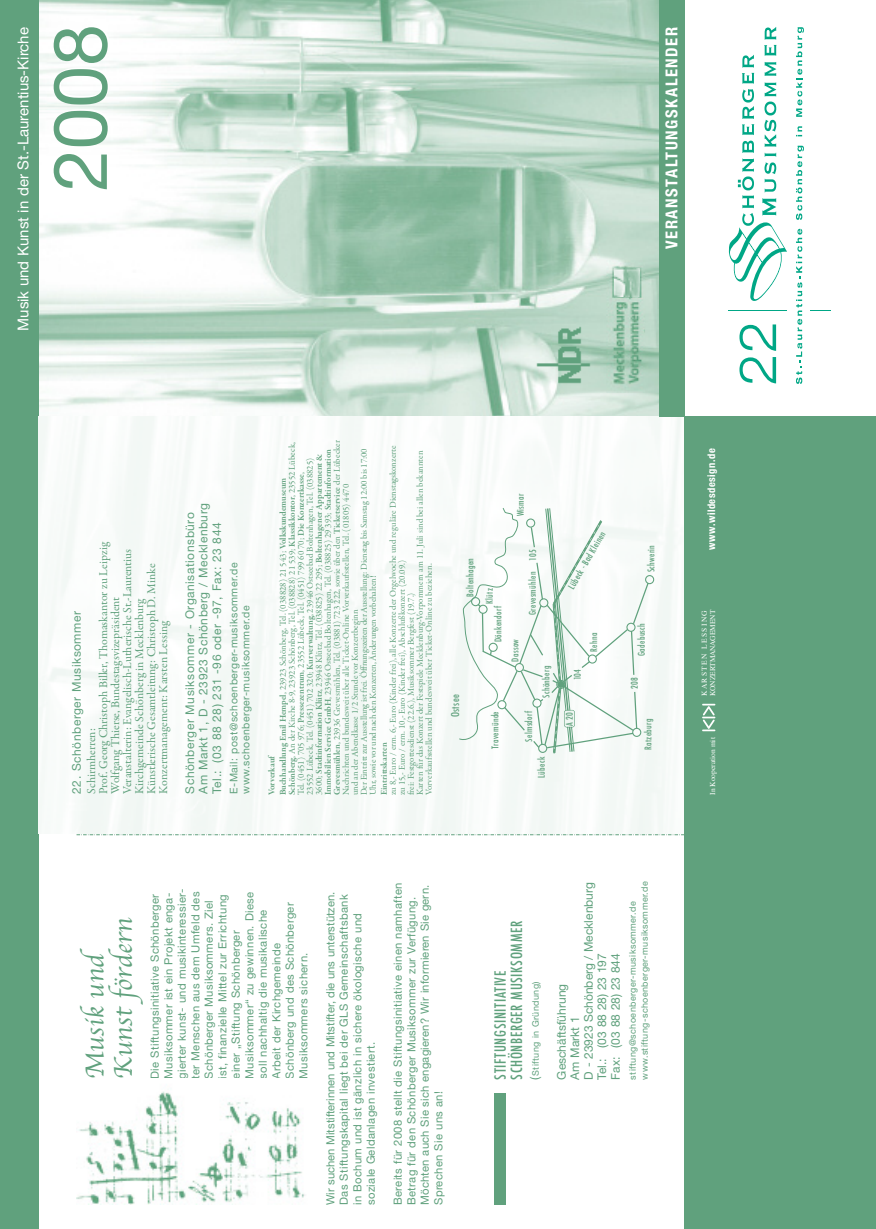
<style>
.page{position:relative;width:876px;height:1229px;background:#fff}
.page>*{position:absolute;margin:0;border:0;box-sizing:border-box;transform-origin:0 0}
.t1{font:75px "Helvetica Neue";color:#60a17d}
.t2{font:27px/28.5px "Apple Chancery";letter-spacing:-.005em;color:#60a17d}
.t3{font:700 condensed 16.5px "Helvetica Neue";letter-spacing:.095em;color:#fff}
.t4{font:500 condensed 15px/16.5px "Futura";letter-spacing:.04em;color:#60a17d}
.t5{font:15px "Helvetica Neue";color:#fff}
.t6{font:12px/12px "Garamond Premr Pro";letter-spacing:-.005em;color:#60a17d}
.t7{font:12px/13.5px "Helvetica Neue";letter-spacing:.045em;color:#60a17d}
.t8{font:12px/13.5px "Helvetica Neue";color:#60a17d}
.t9{font:11.25px/13.5px "Helvetica Neue";letter-spacing:.03em;color:#60a17d}
.t10{font:10.5px/12px "Helvetica Neue";letter-spacing:.045em;color:#60a17d}
.t11{font:700 condensed 10.5px "Helvetica Neue";letter-spacing:.05em;color:#fff}
.t12{font:500 condensed 10.5px "Futura";letter-spacing:.035em;color:#60a17d}
.t13{font:9px/9px "Garamond Premr Pro";color:#60a17d}
.t14{font:500 condensed 9px "Futura";letter-spacing:.035em;color:#60a17d}
.t15{font:600 9px/11.1px "Garamond Premr Pro";letter-spacing:-.01em;color:#60a17d}
.t16{font:9px/12px "Helvetica Neue";letter-spacing:.045em;color:#60a17d}
.t17{font:7.5px "Times";color:#fff}
.t18{font:7.5px "Times";letter-spacing:.175em;color:#fff}
.t19{font:7.35px "Times";color:#fff}
.s1{font-weight:600}
.s2{font-weight:400}
.s3{font-size:12px}
</style>
<div class="page">
<img style="left:77px;top:1091px;width:228px;height:113px">
<img style="left:38px;top:0;width:621px;height:417px">
<div style="left:0;top:0;width:38px;height:1229px;background:#60a17d"></div>
<img style="left:38px;top:417px;width:647px;height:416px">
<svg style="left:77px;top:834px;width:608px;height:1px"></svg>
<svg style="left:458px;top:507px;width:196px;height:246px"></svg>
<div style="left:685px;top:417px;width:191px;height:812px;background:#60a17d"></div>
<div style="left:659px;top:0;width:26px;height:417px;background:#60a17d"></div>
<svg style="left:796px;top:229px;width:6px;height:155px"></svg>
<svg style="left:796px;top:146px;width:8px;height:74px"></svg>
<svg style="left:796px;top:126px;width:6px;height:10px"></svg>
<svg style="left:796px;top:27px;width:8px;height:90px"></svg>
<hr style="left:729px;top:310px;width:58px;height:1px;background:#00a786">
<svg style="left:810px;top:310px;width:21px;height:1px"></svg>
<svg style="left:729px;top:27px;width:58px;height:274px"></svg>
<svg style="left:739px;top:357px;width:37px;height:26px"></svg>
<svg style="left:739px;top:324px;width:37px;height:27px"></svg>
<img style="left:534px;top:324px;width:59px;height:61px">
<svg style="left:702px;top:704px;width:13px;height:27px"></svg>
<div style="left:494px;top:1093px;width:11px;height:111px;background:#60a17d"></div>
<img style="left:607px;top:260px;width:38px;height:133px">
<img style="left:614px;top:268px;width:26px;height:29px">
<h3 class="t5" style="left:14px;top:331px;width:305px;rotate:-90deg">Musik und Kunst in der St.-Laurentius-Kirche</h3>
<h1 class="t1" style="left:35px;top:191px;width:168px;rotate:-90deg">2008</h1>
<h3 class="t3" style="left:662px;top:249px;width:224px;rotate:-90deg">VERANSTALTUNGSKALENDER</h3>
<p class="t6" style="left:86px;top:794px;width:253px;rotate:-90deg">Schirmherren:<br>Prof. Georg Christoph Biller, Thomaskantor zu Leipzig Wolfgang Thierse, Bundestagsvizepräsident Veranstalterin: Evangelisch-Lutherische St.-Laurentius Kirchgemeinde Schönberg in Mecklenburg Künstlerische Gesamtleitung: Christoph D. Minke Konzertmanagement: Karsten Lessing</p>
<h3 class="t7" style="left:70px;top:794px;width:184px;rotate:-90deg">22. Schönberger Musiksommer</h3>
<h3 class="t7" style="left:183px;top:794px;width:292px;rotate:-90deg">Schönberger Musiksommer - Organisationsbüro<br>Am Markt 1, D - 23923 Schönberg / Mecklenburg<br>Tel.: (03 88 28) 231 -96 oder -97, Fax: 23 844</h3>
<p class="t10" style="left:227px;top:794px;width:233px;rotate:-90deg">E-Mail: post@schoenberger-musiksommer.de www.schoenberger-musiksommer.de</p>
<p class="t13" style="left:288px;top:795px;width:356px;rotate:-90deg"><span class="s1">Schönberg</span>, An der Kirche 8-9, 23923 Schönberg, Tel. (038828) 21 539; <span class="s1">Klassikkontor</span>, 23552 Lübeck, Tel. (0451) 705 976; <span class="s1">Pressezentrum</span>, 23552 Lübeck, Tel. (0451) 799 60 70; <span class="s1">Die Konzertkasse</span>,<br>23552 Lübeck, Tel. (0451) 702 320; <span class="s1">Kurverwaltung</span>, 23946 Ostseebad Boltenhagen, Tel. (038825)<br>3600; <span class="s1">Stadtinformation Klütz</span>, 23948 Klütz, Tel. (038825) 22 295; <span class="s1">Boltenhagener Appartement &amp; Immobilien Service GmbH</span>, 23946 Ostseebad Boltenhagen, Tel. (038825) 29 393; <span class="s1">Stadtinformation Grevesmühlen</span>, 23936 Grevesmühlen, Tel. (03881) 723 222, sowie über den <span class="s1">Ticketservice</span> der Lübecker Nachrichten und bundesweit über alle Ticket-Online Vorverkaufsstellen, Tel. (01805) 4470<br>und an der Abendkasse 1/2 Stunde vor Konzertbeginn<br>Der Eintritt zur Ausstellung ist frei. Öffnungszeiten der Ausstellung: Dienstag bis Samstag 12:00 bis 17:00<br>Uhr, sowie vor und nach den Konzerten, Änderungen vorbehalten!</p>
<p class="t13" style="left:389px;top:795px;width:351px;rotate:-90deg">zu 8,- Euro / erm. 6,- Euro (Kinder frei), alle Konzerte der Orgelwoche und reguläre Dienstagskonzerte zu 15,- Euro / erm. 10,- Euro (Kinder frei), Abschlußkonzert (20.09.)<br>frei: Festgottesdienst (22.6.), Musiksommer Bergfest (19.7.)<br>Karten für das Konzert der Festspiele Mecklenburg-Vorpommern am 11. Juli sind bei allen bekannten Vorverkaufsstellen und bundesweit über Ticket-Online zu beziehen.</p>
<p class="t15" style="left:267px;top:795px;width:319px;rotate:-90deg">Vorverkauf<br>Buchhandlung Emil Hempel<span class="s2">, 23923 Schönberg, Tel. (038828) 21 543;</span> Volkskundemuseum</p>
<p class="t15" style="left:379px;top:795px;width:54px;rotate:-90deg">Eintrittskarten</p>
<p class="t14" style="left:516px;top:516px;width:24px;rotate:-90deg">Wismar</p>
<p class="t14" style="left:465px;top:596px;width:40px;rotate:-90deg">Boltenhagen</p>
<p class="t14" style="left:484px;top:604px;width:17px;rotate:-90deg">Klütz</p>
<p class="t14" style="left:493px;top:642px;width:38px;rotate:-90deg">Dönkendorf</p>
<p class="t12" style="left:449px;top:717px;width:25px;rotate:-90deg">Ostsee</p>
<p class="t14" style="left:490px;top:749px;width:39px;rotate:-90deg">Travemünde</p>
<p class="t14" style="left:527px;top:615px;width:67px;rotate:-90deg">Grevesmühlen 105</p>
<p class="t14" style="left:510px;top:662px;width:24px;rotate:-90deg">Dassow</p>
<p class="t14" style="left:541px;top:698px;width:33px;rotate:-90deg">Schönberg</p>
<p class="t14" style="left:524px;top:742px;width:32px;rotate:-90deg">Selmsdorf</p>
<p class="t14" style="left:536px;top:778px;width:23px;rotate:-90deg">Lübeck</p>
<p class="t14" style="left:566px;top:586px;width:67px;rotate:-60deg">Lübeck - Bad Kleinen</p>
<p class="t14" style="left:572px;top:680px;width:13px;rotate:-90deg">104</p>
<p class="t14" style="left:589px;top:652px;width:21px;rotate:-90deg">Rehna</p>
<p class="t14" style="left:564px;top:726px;width:16px;rotate:-90deg">A 20</p>
<p class="t14" style="left:646px;top:572px;width:29px;rotate:-90deg">Schwerin</p>
<p class="t14" style="left:636px;top:656px;width:35px;rotate:-90deg">Gadebusch</p>
<p class="t14" style="left:629px;top:689px;width:13px;rotate:-90deg">208</p>
<p class="t14" style="left:643px;top:750px;width:33px;rotate:-90deg">Ratzeburg</p>
<p class="t9" style="left:148px;top:1079px;width:192px;rotate:-90deg">Die Stiftungsinitiative Schönberger<br>Musiksommer ist ein Projekt enga&shy;gierter kunst- und musikinteressier&shy;ter Menschen aus dem Umfeld des<br>Schönberger Musiksommers. Ziel ist, finanzielle Mittel zur Errichtung einer „Stiftung Schönberger<br>Musiksommer“ zu gewinnen. Diese soll nachhaltig die musikalische<br>Arbeit der Kirchgemeinde<br>Schönberg und des Schönberger<br>Musiksommers sichern.</p>
<p class="t9" style="left:323px;top:1205px;width:315px;rotate:-90deg">Wir suchen Mitstifterinnen und Mitstifter, die uns unterstützen.<br>Das Stiftungskapital liegt bei der GLS Gemeinschaftsbank in Bochum und ist gänzlich in sichere ökologische und soziale Geldanlagen investiert.</p>
<p class="t9" style="left:391px;top:1205px;width:324px;rotate:-90deg">Bereits für 2008 stellt die Stiftungsinitiative einen namhaften Betrag für den Schönberger Musiksommer zur Verfügung.<br>Möchten auch Sie sich engagieren? Wir informieren Sie gern.<br>Sprechen Sie uns an!</p>
<h2 class="t2" style="left:80px;top:1079px;width:163px;rotate:-90deg">Musik und<br>Kunstfrdern</h2>
<h3 class="t4" style="left:492px;top:1079px;width:160px;rotate:-90deg">STIFTUNGSINITIATIVE<br>SCHÖNBERGER MUSIKSOMMER</h3>
<p class="t16" style="left:529px;top:1079px;width:100px;rotate:-90deg"><span class="s3">(</span>Stiftung in Gründung)</p>
<h3 class="t8" style="left:554px;top:1079px;width:199px;rotate:-90deg">Geschäftsführung<br>Am Markt 1<br>D - 23923 Schönberg / Mecklenburg<br>Tel.: (03 88 28) 23 197<br>Fax: (03 88 28) 23 844</h3>
<p class="t16" style="left:627px;top:1079px;width:200px;rotate:-90deg">stiftung@schoenberger-musiksommer.de www.stiftung-schoenberger-musiksommer.de</p>
<p class="t11" style="left:705px;top:549px;width:103px;rotate:-90deg">www.wildesdesign.de</p>
<p class="t18" style="left:702px;top:696px;width:87px;rotate:-90deg">KARSTEN LESSING</p>
<p class="t19" style="left:710px;top:696px;width:88px;rotate:-90deg">KONZERTMANAGEMENT</p>
<p class="t17" style="left:710px;top:795px;width:59px;rotate:-90deg">In Kooperation mit</p>
</div>
